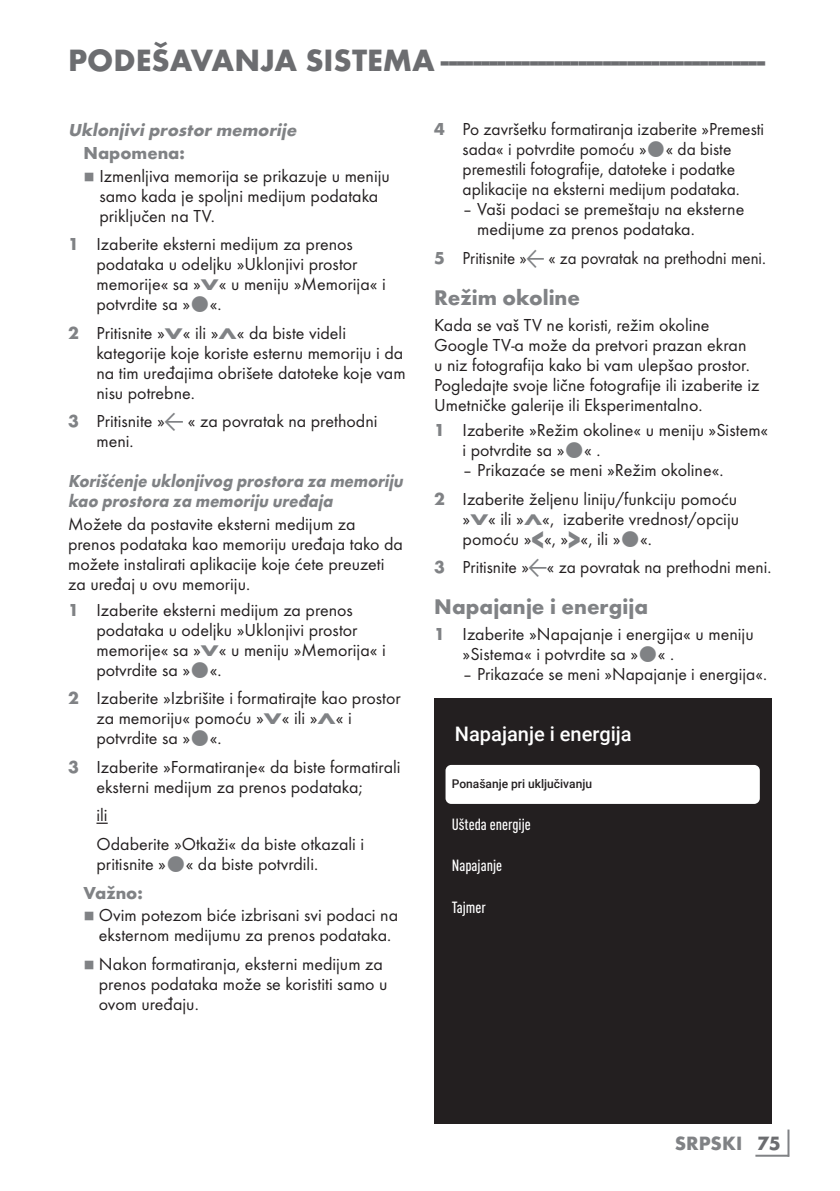
<style>
.page{position:relative;width:840px;height:1191px;background:#fff}
.page>*{position:absolute;margin:0;border:0;box-sizing:border-box;transform-origin:0 0}
.t1{font:700 32px "Futura TOT";color:#6c6d70}
.t2{font:700 22px "Futura TOT";color:#808285}
.t3{font:500 20px "Roboto";color:#fff}
.t4{font:700 20px "Futura TOT";color:#808285}
.t5{font:18px/20px "Futura TOT Boo";color:#231f20}
.t6{font:italic 700 18px/20px "Futura TOT";color:#808285;scale:.9 1}
.t7{font:18px "Futura TOT Boo";color:#231f20;scale:.94 1}
.t8{font:italic 700 18px "Futura TOT";color:#808285}
.t9{font:700 18px "Futura TOT";color:#808285}
.t10{font:500 condensed 16px "DIN Pro";color:#fff}
.t11{font:500 12px "Roboto";color:#231f20}
.t12{font:8px "Grund Son Se";color:#808285}
.s1{font-family:"Futura TOT";font-weight:700;color:#808285}
.s2{font-family:"Futura TOT";font-weight:700;font-size:16px;color:#808285}
.s3{font-family:"Arcelik TS9 Android";font-size:20px;color:#808285}
.s4{font-family:"Futura TOT";font-weight:700;font-size:27.2px;color:#808285}
.s5{color:#6c6d70}
</style>
<div class="page">
<hr style="left:787px;top:1129px;width:2px;height:27px;background:#808285">
<hr style="left:755px;top:1154px;width:33px;height:2px;background:#808285">
<svg style="left:96px;top:822px;width:12px;height:2px"></svg>
<div style="left:434px;top:698px;width:337px;height:425px;background:#231f20"></div>
<div style="left:445px;top:765px;width:314px;height:39px;background:#fff;border-radius:6px"></div>
<h1 class="t1" style="left:68px;top:40px;width:698px">PODEŠAVANJA SISTEMA-----------------------------------------</h1>
<p class="t8" style="left:68px;top:119px;width:233px">Uklonjivi prostor memorije</p>
<p class="t9" style="left:83px;top:142px;width:103px">Napomena:</p>
<p class="t12" style="left:83px;top:173px;width:13px">7</p>
<p class="t5" style="left:99px;top:166px;width:292px">Izmenljiva memorija se prikazuje u meniju samo kada je spoljni medijum podataka priključen na TV.</p>
<p class="t5" style="left:96px;top:234px;width:291px;text-indent:-28px"><span class="s1">1</span> Izaberite eksterni medijum za prenos podataka u odeljku »Uklonjivi prostor memorije« sa »<span class="s2">V</span>« u meniju »Memorija« i potvrdite sa » «.</p>
<p class="t5" style="left:96px;top:323px;width:310px;text-indent:-28px"><span class="s1">2</span> Pritisnite »<span class="s2">V</span>« ili »<span class="s2">Λ</span>« da biste videli kategorije koje koriste esternu memoriju i da na tim uređajima obrišete datoteke koje vam nisu potrebne.</p>
<p class="t5" style="left:96px;top:411px;width:282px;text-indent:-28px"><span class="s1">3</span> Pritisnite »<span class="s3">A</span> « za povratak na prethodni meni.</p>
<p class="t6" style="left:68px;top:471px;width:377px">Korišćenje uklonjivog prostora za memoriju kao prostora za memoriju uređaja</p>
<p class="t5" style="left:68px;top:514px;width:336px">Možete da postavite eksterni medijum za prenos podataka kao memoriju uređaja tako da možete instalirati aplikacije koje ćete preuzeti za uređaj u ovu memoriju.</p>
<p class="t5" style="left:96px;top:600px;width:291px;text-indent:-28px"><span class="s1">1</span> Izaberite eksterni medijum za prenos podataka u odeljku »Uklonjivi prostor memorije« sa »<span class="s2">V</span>« u meniju »Memorija« i potvrdite sa » «.</p>
<p class="t5" style="left:96px;top:688px;width:305px;text-indent:-28px"><span class="s1">2</span> Izaberite »Izbrišite i formatirajte kao prostor za memoriju« pomoću »<span class="s2">V</span>« ili »<span class="s2">Λ</span>« i potvrdite sa » «.</p>
<p class="t5" style="left:68px;top:757px;width:334px;text-align:center"><span class="s1">3</span> Izaberite »Formatiranje« da biste formatirali eksterni medijum za prenos podataka;</p>
<p class="t5" style="left:96px;top:801px;width:269px;line-height:28.6px">ili<br>Odaberite »Otkaži« da biste otkazali i</p>
<p class="t5" style="left:96px;top:854px;width:223px">pritisnite » « da biste potvrdili.</p>
<p class="t9" style="left:83px;top:881px;width:61px">Važno:</p>
<p class="t12" style="left:83px;top:912px;width:13px">7</p>
<p class="t5" style="left:99px;top:905px;width:300px">Ovim potezom biće izbrisani svi podaci na eksternom medijumu za prenos podataka.</p>
<p class="t12" style="left:83px;top:960px;width:13px">7</p>
<p class="t5" style="left:99px;top:953px;width:290px">Nakon formatiranja, eksterni medijum za prenos podataka može se koristiti samo u ovom uređaju.</p>
<p class="t5" style="left:434px;top:119px;width:331px;text-align:center"><span class="s1">4</span> Po završetku formatiranja izaberite »Premesti sada« i potvrdite pomoću » « da biste premestili fotografije, datoteke i podatke aplikacije na eksterni medijum podataka.</p>
<p class="t5" style="left:477px;top:199px;width:268px;text-indent:-15px">– Vaši podaci se premeštaju na eksterne medijume za prenos podataka.</p>
<p class="t7" style="left:434px;top:247px;width:354px"><span class="s1">5</span> Pritisnite »<span class="s3">A</span> « za povratak na prethodni meni.</p>
<p class="t2" style="left:434px;top:284px;width:147px">Režim okoline</p>
<p class="t5" style="left:434px;top:314px;width:326px">Kada se vaš TV ne koristi, režim okoline Google TV-a može da pretvori prazan ekran<br>u niz fotografija kako bi vam ulepšao prostor.<br>Pogledajte svoje lične fotografije ili izaberite iz Umetničke galerije ili Eksperimentalno.</p>
<p class="t5" style="left:462px;top:420px;width:307px;text-indent:-28px"><span class="s1">1</span> Izaberite »Režim okoline« u meniju »Sistem« i potvrdite sa » « .</p>
<p class="t5" style="left:434px;top:456px;width:304px;line-height:28.6px;text-indent:28px">– Prikazaće se meni »Režim okoline«.<br><span class="s1">2</span> Izaberite željenu liniju/funkciju pomoću</p>
<p class="t5" style="left:462px;top:509px;width:278px">»<span class="s2">V</span>« ili »<span class="s2">Λ</span>«, izaberite vrednost/opciju pomoću »<span class="s4">&lt;</span>«, »<span class="s4">&gt;</span>«, ili » «.</p>
<p class="t5" style="left:434px;top:557px;width:338px"><span class="s1">3</span> Pritisnite »<span class="s3">A</span>« za povratak na prethodni meni.</p>
<p class="t2" style="left:434px;top:593px;width:215px">Napajanje i energija</p>
<p class="t5" style="left:462px;top:624px;width:292px;text-indent:-28px"><span class="s1">1</span> Izaberite »Napajanje i energija« u meniju »Sistema« i potvrdite sa » « .</p>
<p class="t5" style="left:462px;top:664px;width:306px">– Prikazaće se meni »Napajanje i energija«.</p>
<p class="t3" style="left:454px;top:720px;width:178px">Napajanje i energija</p>
<p class="t11" style="left:451px;top:775px;width:142px">Ponašanje pri uključivanju</p>
<p class="t10" style="left:451px;top:812px;width:80px">Ušteda energije</p>
<p class="t10" style="left:451px;top:854px;width:52px">Napajanje</p>
<p class="t10" style="left:451px;top:895px;width:35px">Tajmer</p>
<p class="t4" style="left:674px;top:1131px;width:107px">SRPSKI <span class="s5">75</span></p>
</div>
